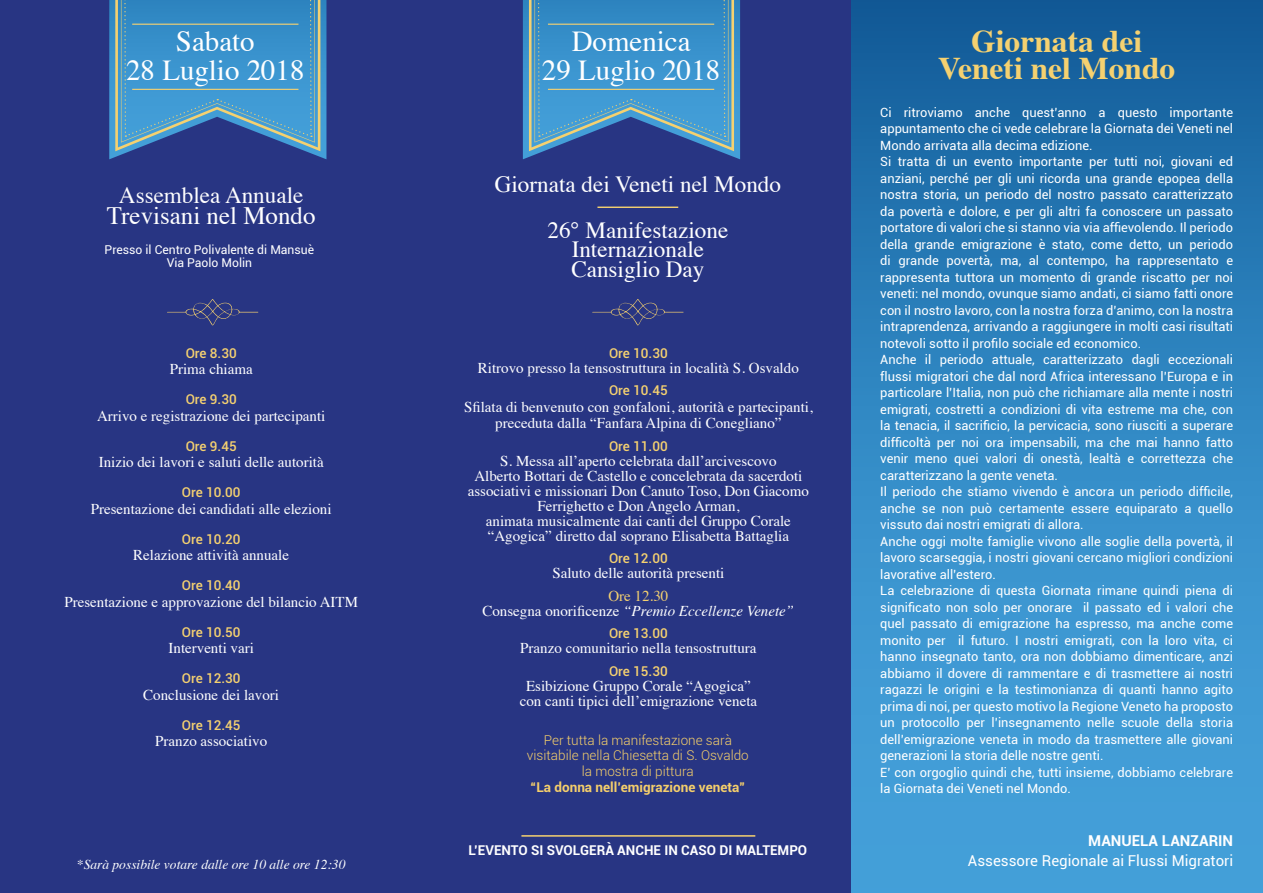
<style>
.page{position:relative;width:1263px;height:893px;background:#fff}
.page>*{position:absolute;margin:0;border:0;box-sizing:border-box;transform-origin:0 0}
.t1{font:700 31.5px/27.2px "Times";color:#f5d170;text-align:center}
.t2{font:28.95px/29.1px "Times";color:#fff;text-align:center}
.t3{font:25.05px "Times";color:#fff}
.t4{font:23.1px/20px "Times";color:#fff;text-align:center}
.t5{font:15px/15px "Times";color:#fff;text-align:center}
.t6{font:italic 15px/15px "Times";color:#fff;text-align:center}
.t7{font:15px "Roboto";color:#fff}
.t8{font:700 15px "Roboto";color:#fff}
.t9{font:500 13.5px "Roboto";color:#f5d170}
.t10{font:300 13.5px/15.8px "Roboto";color:#f5cf6b;text-align:center}
.t11{font:italic 13.5px "Times";color:#fff}
.t12{font:700 13.5px "Roboto";color:#fff}
.t13{font:700 13.5px "Roboto";color:#f5cf6b}
.t14{font:12.75px/16.5px "Roboto";color:#fff}
.t15{font:12.15px/13.5px "Roboto";color:#fff;text-align:center}
.s1{font-style:normal;color:#f5d170}
.s2{font-style:normal}
</style>
<div class="page">
<div style="left:850px;top:0;width:413px;height:893px;background:linear-gradient(to bottom,#15629e,#4baae4)"></div>
<div style="left:0;top:0;width:850px;height:893px;background:#283583"></div>
<svg style="left:167px;top:299px;width:92px;height:27px"></svg>
<svg style="left:592px;top:299px;width:92px;height:27px"></svg>
<hr style="left:597px;top:207px;width:81px;height:1px;background:#f5d170">
<svg style="left:109px;top:0;width:217px;height:159px;background:#418abe"></svg>
<hr style="left:132px;top:24px;width:166px;height:1px;background:#f5d170">
<hr style="left:132px;top:89px;width:166px;height:1px;background:#f5d170">
<hr style="left:521px;top:835px;width:234px;height:2px;background:#f5d170">
<svg style="left:523px;top:0;width:217px;height:159px;background:#418abe"></svg>
<hr style="left:548px;top:24px;width:166px;height:1px;background:#f5d170">
<hr style="left:548px;top:89px;width:166px;height:1px;background:#f5d170">
<h2 class="t2" style="left:126px;top:24px;width:180px">Sabato<br>28 Luglio 2018</h2>
<h3 class="t4" style="left:119px;top:183px;width:186px">Assemblea Annuale</h3>
<h3 class="t3" style="left:107px;top:193px;width:210px">Trevisani nel Mondo</h3>
<p class="t15" style="left:105px;top:242px;width:211px">Presso il Centro Polivalente di Mansuè<br>Via Paolo Molin</p>
<p class="t9" style="left:186px;top:343px;width:53px">Ore 8.30</p>
<p class="t5" style="left:170px;top:360px;width:84px">Prima chiama</p>
<p class="t9" style="left:186px;top:390px;width:53px">Ore 9.30</p>
<p class="t5" style="left:97px;top:407px;width:230px">Arrivo e registrazione dei partecipanti</p>
<p class="t9" style="left:186px;top:436px;width:53px">Ore 9.45</p>
<p class="t5" style="left:99px;top:453px;width:226px">Inizio dei lavori e saluti delle autorità</p>
<p class="t9" style="left:182px;top:483px;width:60px">Ore 10.00</p>
<p class="t5" style="left:91px;top:500px;width:242px">Presentazione dei candidati alle elezioni</p>
<p class="t9" style="left:182px;top:529px;width:60px">Ore 10.20</p>
<p class="t5" style="left:133px;top:546px;width:157px">Relazione attività annuale</p>
<p class="t9" style="left:182px;top:576px;width:60px">Ore 10.40</p>
<p class="t5" style="left:64px;top:593px;width:295px">Presentazione e approvazione del bilancio AITM</p>
<p class="t9" style="left:182px;top:622px;width:60px">Ore 10.50</p>
<p class="t5" style="left:168px;top:639px;width:87px">Interventi vari</p>
<p class="t9" style="left:182px;top:669px;width:60px">Ore 12.30</p>
<p class="t5" style="left:143px;top:686px;width:137px">Conclusione dei lavori</p>
<p class="t9" style="left:182px;top:715px;width:60px">Ore 12.45</p>
<p class="t5" style="left:155px;top:732px;width:114px">Pranzo associativo</p>
<p class="t11" style="left:77px;top:852px;width:270px">*Sarà possibile votare dalle ore 10 alle ore 12:30</p>
<h2 class="t2" style="left:542px;top:24px;width:180px">Domenica<br>29 Luglio 2018</h2>
<h3 class="t4" style="left:495px;top:173px;width:288px">Giornata dei Veneti nel Mondo</h3>
<h3 class="t4" style="left:547px;top:218px;width:182px">26° Manifestazione<br>Internazionale<br>Cansiglio Day</h3>
<p class="t9" style="left:609px;top:343px;width:60px">Ore 10.30</p>
<p class="t5" style="left:478px;top:359px;width:322px">Ritrovo presso la tensostruttura in località S. Osvaldo</p>
<p class="t9" style="left:609px;top:381px;width:60px">Ore 10.45</p>
<p class="t5" style="left:464px;top:397px;width:350px;line-height:16.5px">Sfilata di benvenuto con gonfaloni, autorità e partecipanti, preceduta dalla “Fanfara Alpina di Conegliano”</p>
<p class="t9" style="left:609px;top:436px;width:60px">Ore 11.00</p>
<p class="t5" style="left:468px;top:452px;width:343px">S. Messa all’aperto celebrata dall’arcivescovo<br>Alberto Bottari de Castello e concelebrata da sacerdoti associativi e missionari Don Canuto Toso, Don Giacomo Ferrighetto e Don Angelo Arman,<br>animata musicalmente dai canti del Gruppo Corale “Agogica” diretto dal soprano Elisabetta Battaglia</p>
<p class="t9" style="left:609px;top:549px;width:60px">Ore 12.00</p>
<p class="t5" style="left:552px;top:564px;width:174px">Saluto delle autorità presenti</p>
<p class="t6" style="left:482px;top:587px;width:313px"><span class="s1">Ore 12.30<br></span><span class="s2">Consegna onorificenze</span> “Premio Eccellenze Venete”</p>
<p class="t9" style="left:609px;top:624px;width:60px">Ore 13.00</p>
<p class="t5" style="left:520px;top:639px;width:238px">Pranzo comunitario nella tensostruttura</p>
<p class="t9" style="left:609px;top:661px;width:60px">Ore 15.30</p>
<p class="t5" style="left:520px;top:677px;width:239px">Esibizione Gruppo Corale “Agogica” con canti tipici dell’emigrazione veneta</p>
<p class="t10" style="left:527px;top:732px;width:223px">Per tutta la manifestazione sarà visitabile nella Chiesetta di S. Osvaldo la mostra di pittura</p>
<p class="t13" style="left:531px;top:778px;width:216px">“La donna nell’emigrazione veneta”</p>
<p class="t12" style="left:468px;top:841px;width:340px">L’EVENTO SI SVOLGERÀ ANCHE IN CASO DI MALTEMPO</p>
<h1 class="t1" style="left:938px;top:25px;width:239px">Giornata dei<br>Veneti nel Mondo</h1>
<p class="t14" style="left:880px;top:104px;width:354px">Ci ritroviamo anche quest’anno a questo importante appuntamento che ci vede celebrare la Giornata dei Veneti nel Mondo arrivata alla decima edizione.<br>Si tratta di un evento importante per tutti noi, giovani ed anziani, perché per gli uni ricorda una grande epopea della nostra storia, un periodo del nostro passato caratterizzato da povertà e dolore, e per gli altri fa conoscere un passato portatore di valori che si stanno via via affievolendo. Il periodo della grande emigrazione è stato, come detto, un periodo di grande povertà, ma, al contempo, ha rappresentato e rappresenta tuttora un momento di grande riscatto per noi veneti: nel mondo, ovunque siamo andati, ci siamo fatti onore con il nostro lavoro, con la nostra forza d’animo, con la nostra intraprendenza, arrivando a raggiungere in molti casi risultati notevoli sotto il profilo sociale ed economico.<br>Anche il periodo attuale, caratterizzato dagli eccezionali flussi migratori che dal nord Africa interessano l’Europa e in particolare l’Italia, non può che richiamare alla mente i nostri emigrati, costretti a condizioni di vita estreme ma che, con la tenacia, il sacrificio, la pervicacia, sono riusciti a superare difficoltà per noi ora impensabili, ma che mai hanno fatto venir meno quei valori di onestà, lealtà e correttezza che caratterizzano la gente veneta.<br>Il periodo che stiamo vivendo è ancora un periodo difficile, anche se non può certamente essere equiparato a quello vissuto dai nostri emigrati di allora.<br>Anche oggi molte famiglie vivono alle soglie della povertà, il lavoro scarseggia, i nostri giovani cercano migliori condizioni lavorative all’estero.<br>La celebrazione di questa Giornata rimane quindi piena di significato non solo per onorare il passato ed i valori che quel passato di emigrazione ha espresso, ma anche come monito per il futuro. I nostri emigrati, con la loro vita, ci hanno insegnato tanto, ora non dobbiamo dimenticare, anzi abbiamo il dovere di rammentare e di trasmettere ai nostri ragazzi le origini e la testimonianza di quanti hanno agito prima di noi, per questo motivo la Regione Veneto ha proposto un protocollo per l’insegnamento nelle scuole della storia dell’emigrazione veneta in modo da trasmettere alle giovani generazioni la storia delle nostre genti.<br>E’ con orgoglio quindi che, tutti insieme, dobbiamo celebrare la Giornata dei Veneti nel Mondo.</p>
<p class="t8" style="left:1088px;top:830px;width:147px">MANUELA LANZARIN</p>
<p class="t7" style="left:968px;top:850px;width:267px">Assessore Regionale ai Flussi Migratori</p>
</div>
